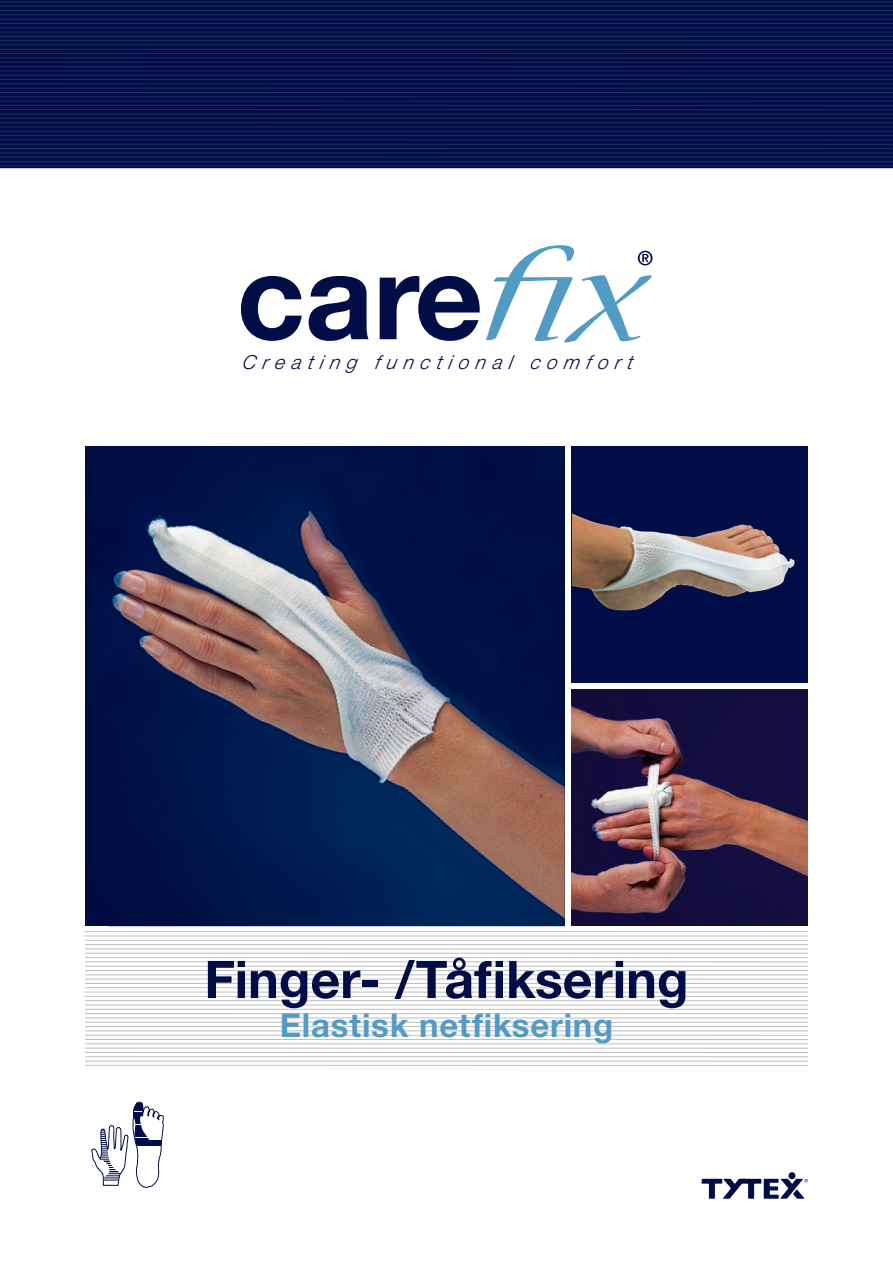
<style>
.page{position:relative;width:893px;height:1263px;background:#fff}
.page>*{position:absolute;margin:0;border:0;box-sizing:border-box;transform-origin:0 0}
.t1{font:700 52.05px "Helvetica Neue";color:#000d46}
.t2{font:700 32.85px "Helvetica Neue";letter-spacing:.025em;color:#529bc4}
.t3{font:italic 300 19.35px "Helvetica Neue";color:#000d46}
</style>
<div class="page">
<div style="left:0;top:0;width:893px;height:170px;background:#000d46"></div>
<hr style="left:0;top:2px;width:893px;height:1px;background:#1c3061">
<hr style="left:0;top:6px;width:893px;height:1px;background:#1c3061">
<hr style="left:0;top:10px;width:893px;height:1px;background:#1c3061">
<hr style="left:0;top:14px;width:893px;height:1px;background:#1c3061">
<hr style="left:0;top:19px;width:893px;height:1px;background:#1c3061">
<hr style="left:0;top:23px;width:893px;height:1px;background:#1c3061">
<hr style="left:0;top:27px;width:893px;height:1px;background:#1c3061">
<hr style="left:0;top:32px;width:893px;height:1px;background:#1c3061">
<hr style="left:0;top:36px;width:893px;height:1px;background:#1c3061">
<hr style="left:0;top:40px;width:893px;height:1px;background:#1c3061">
<hr style="left:0;top:45px;width:893px;height:1px;background:#1c3061">
<hr style="left:0;top:49px;width:893px;height:1px;background:#1c3061">
<hr style="left:0;top:53px;width:893px;height:1px;background:#1c3061">
<hr style="left:0;top:58px;width:893px;height:1px;background:#1c3061">
<hr style="left:0;top:62px;width:893px;height:1px;background:#1c3061">
<hr style="left:0;top:66px;width:893px;height:1px;background:#1c3061">
<hr style="left:0;top:71px;width:893px;height:1px;background:#1c3061">
<hr style="left:0;top:75px;width:893px;height:1px;background:#1c3061">
<hr style="left:0;top:79px;width:893px;height:1px;background:#1c3061">
<hr style="left:0;top:83px;width:893px;height:1px;background:#1c3061">
<hr style="left:0;top:88px;width:893px;height:1px;background:#1c3061">
<hr style="left:0;top:92px;width:893px;height:1px;background:#1c3061">
<hr style="left:0;top:96px;width:893px;height:1px;background:#1c3061">
<hr style="left:0;top:101px;width:893px;height:1px;background:#1c3061">
<hr style="left:0;top:105px;width:893px;height:1px;background:#1c3061">
<hr style="left:0;top:109px;width:893px;height:1px;background:#1c3061">
<hr style="left:0;top:114px;width:893px;height:1px;background:#1c3061">
<hr style="left:0;top:118px;width:893px;height:1px;background:#1c3061">
<hr style="left:0;top:122px;width:893px;height:1px;background:#1c3061">
<hr style="left:0;top:127px;width:893px;height:1px;background:#1c3061">
<hr style="left:0;top:131px;width:893px;height:1px;background:#1c3061">
<hr style="left:0;top:135px;width:893px;height:1px;background:#1c3061">
<hr style="left:0;top:140px;width:893px;height:1px;background:#1c3061">
<hr style="left:0;top:144px;width:893px;height:1px;background:#1c3061">
<hr style="left:0;top:148px;width:893px;height:1px;background:#1c3061">
<hr style="left:0;top:152px;width:893px;height:1px;background:#1c3061">
<hr style="left:0;top:157px;width:893px;height:1px;background:#1c3061">
<hr style="left:0;top:161px;width:893px;height:1px;background:#1c3061">
<hr style="left:0;top:165px;width:893px;height:1px;background:#1c3061">
<svg style="left:0;top:168px;width:893px;height:2px;background:#e3e4ea"></svg>
<svg style="left:241px;top:276px;width:61px;height:65px"></svg>
<svg style="left:309px;top:276px;width:60px;height:65px"></svg>
<svg style="left:380px;top:245px;width:272px;height:97px"></svg>
<div style="left:788px;top:1172px;width:7px;height:7px;background:#000d46;border-radius:50%"></div>
<svg style="left:702px;top:1179px;width:106px;height:20px"></svg>
<hr style="left:85px;top:931px;width:723px;height:1px;background:#bebfc1">
<hr style="left:85px;top:935px;width:723px;height:1px;background:#bebfc1">
<hr style="left:85px;top:940px;width:723px;height:1px;background:#bebfc1">
<hr style="left:85px;top:944px;width:723px;height:1px;background:#bebfc1">
<hr style="left:85px;top:948px;width:723px;height:1px;background:#bebfc1">
<hr style="left:85px;top:953px;width:723px;height:1px;background:#bebfc1">
<hr style="left:85px;top:957px;width:723px;height:1px;background:#bebfc1">
<hr style="left:85px;top:961px;width:723px;height:1px;background:#bebfc1">
<hr style="left:85px;top:966px;width:723px;height:1px;background:#bebfc1">
<hr style="left:85px;top:970px;width:723px;height:1px;background:#bebfc1">
<hr style="left:85px;top:974px;width:723px;height:1px;background:#bebfc1">
<hr style="left:85px;top:979px;width:723px;height:1px;background:#bebfc1">
<hr style="left:85px;top:983px;width:723px;height:1px;background:#bebfc1">
<hr style="left:85px;top:987px;width:723px;height:1px;background:#bebfc1">
<hr style="left:85px;top:992px;width:723px;height:1px;background:#bebfc1">
<hr style="left:85px;top:996px;width:723px;height:1px;background:#bebfc1">
<hr style="left:85px;top:1000px;width:723px;height:1px;background:#bebfc1">
<hr style="left:85px;top:1004px;width:723px;height:1px;background:#bebfc1">
<hr style="left:85px;top:1009px;width:723px;height:1px;background:#bebfc1">
<hr style="left:85px;top:1013px;width:723px;height:1px;background:#bebfc1">
<hr style="left:85px;top:1017px;width:723px;height:1px;background:#bebfc1">
<hr style="left:85px;top:1022px;width:723px;height:1px;background:#bebfc1">
<hr style="left:85px;top:1026px;width:723px;height:1px;background:#bebfc1">
<hr style="left:85px;top:1030px;width:723px;height:1px;background:#bebfc1">
<hr style="left:85px;top:1035px;width:723px;height:1px;background:#bebfc1">
<hr style="left:85px;top:1039px;width:723px;height:1px;background:#bebfc1">
<hr style="left:85px;top:1043px;width:723px;height:1px;background:#bebfc1">
<hr style="left:85px;top:1048px;width:723px;height:1px;background:#bebfc1">
<hr style="left:85px;top:1052px;width:723px;height:1px;background:#bebfc1">
<hr style="left:85px;top:1056px;width:723px;height:1px;background:#bebfc1">
<hr style="left:85px;top:1061px;width:723px;height:1px;background:#bebfc1">
<hr style="left:85px;top:1065px;width:723px;height:1px;background:#bebfc1">
<div style="left:572px;top:446px;width:236px;height:236px;background:#000d46"></div>
<img style="left:572px;top:543px;width:223px;height:67px">
<img style="left:572px;top:690px;width:236px;height:236px">
<img style="left:85px;top:446px;width:480px;height:480px">
<svg style="left:91px;top:1102px;width:73px;height:86px"></svg>
<p class="t3" style="left:242px;top:350px;width:396px">Creating functional comfort</p>
<p class="t1" style="left:204px;top:947px;width:486px">Finger- /Tåfiksering</p>
<p class="t2" style="left:280px;top:1005px;width:335px">Elastisk netfiksering</p>
</div>
